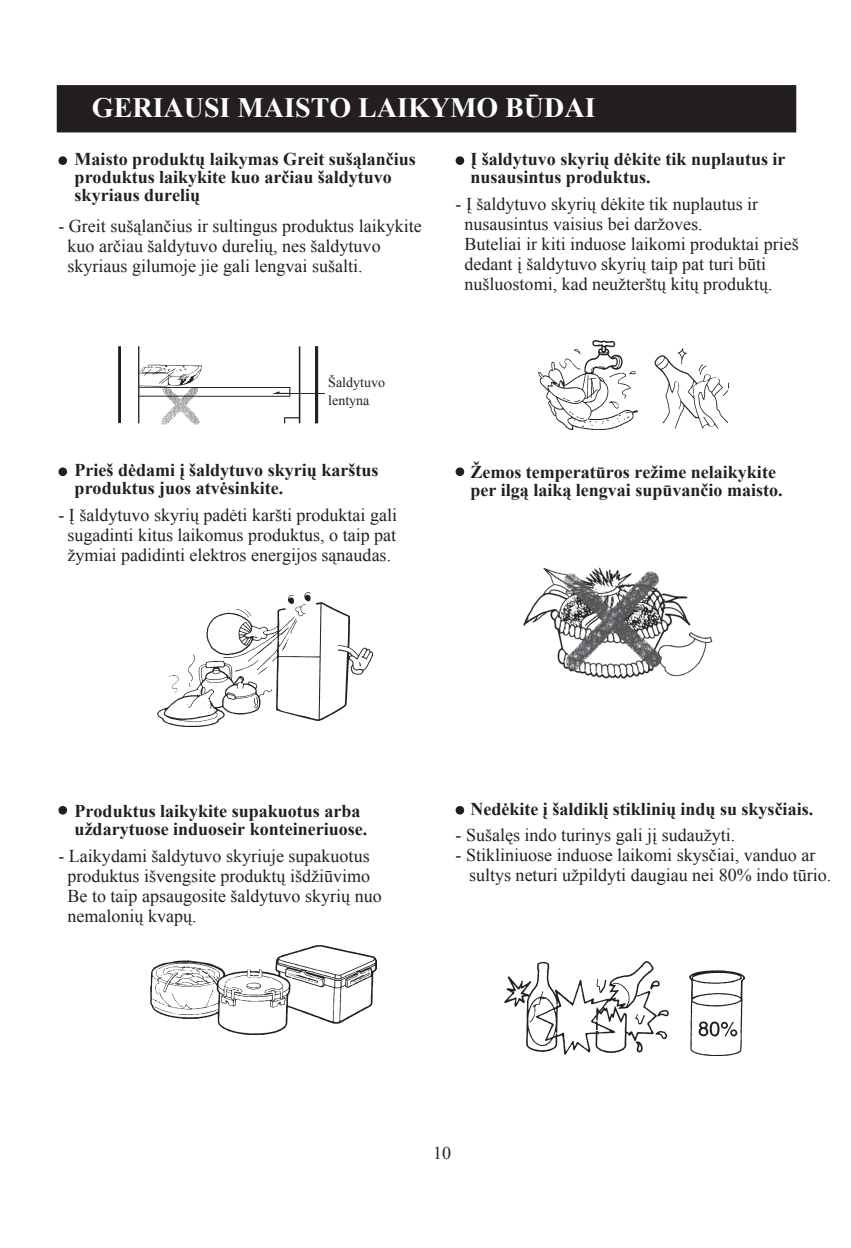
<style>
.page{position:relative;width:851px;height:1248px;background:#fff}
.page>*{position:absolute;margin:0;border:0;box-sizing:border-box;transform-origin:0 0}
.t1{font:700 28px "Times New Roman";color:#fff}
.t2{font:18px/20px "Times New Roman";color:#231f20}
.t3{font:700 18px/18px "Times New Roman";color:#231f20}
.t4{font:14px/18px "Times New Roman";color:#231f20}
</style>
<div class="page">
<div style="left:57px;top:85px;width:739px;height:47px;background:#231f20"></div>
<img style="left:118px;top:346px;width:206px;height:78px">
<img style="left:538px;top:340px;width:190px;height:89px">
<img style="left:157px;top:592px;width:215px;height:134px">
<img style="left:523px;top:567px;width:190px;height:112px">
<img style="left:150px;top:945px;width:226px;height:89px">
<img style="left:505px;top:961px;width:239px;height:94px">
<svg style="left:58px;top:156px;width:9px;height:9px"></svg>
<svg style="left:455px;top:156px;width:9px;height:9px"></svg>
<svg style="left:58px;top:467px;width:9px;height:9px"></svg>
<svg style="left:455px;top:467px;width:9px;height:9px"></svg>
<svg style="left:58px;top:806px;width:9px;height:8px"></svg>
<svg style="left:455px;top:806px;width:9px;height:8px"></svg>
<h1 class="t1" style="left:92px;top:88px;width:505px">GERIAUSI MAISTO LAIKYMO BŪDAI</h1>
<p class="t3" style="left:470px;top:150px;width:317px">Į šaldytuvo skyrių dėkite tik nuplautus ir nusausintus produktus.</p>
<p class="t2" style="left:464px;top:194px;width:336px;text-indent:-9px">- Į šaldytuvo skyrių dėkite tik nuplautus ir nusausintus vaisius bei daržoves.<br>Buteliai ir kiti induose laikomi produktai prieš dedant į šaldytuvo skyrių taip pat turi būti nušluostomi, kad neužterštų kitų produktų.</p>
<p class="t3" style="left:75px;top:150px;width:343px">Maisto produktų laikymas Greit sušąlančius produktus laikykite kuo arčiau šaldytuvo skyriaus durelių</p>
<p class="t2" style="left:67px;top:216px;width:355px;text-indent:-9px">- Greit sušąlančius ir sultingus produktus laikykite kuo arčiau šaldytuvo durelių, nes šaldytuvo skyriaus gilumoje jie gali lengvai sušalti.</p>
<p class="t4" style="left:328px;top:373px;width:58px">Šaldytuvo lentyna</p>
<p class="t3" style="left:75px;top:461px;width:305px">Prieš dėdami į šaldytuvo skyrių karštus produktus juos atvėsinkite.</p>
<p class="t2" style="left:58px;top:505px;width:340px;text-align:center">- Į šaldytuvo skyrių padėti karšti produktai gali sugadinti kitus laikomus produktus, o taip pat žymiai padidinti elektros energijos sąnaudas.</p>
<p class="t3" style="left:470px;top:463px;width:314px">Žemos temperatūros režime nelaikykite per ilgą laiką lengvai supūvančio maisto.</p>
<p class="t3" style="left:75px;top:802px;width:294px">Produktus laikykite supakuotus arba uždarytuose induoseir konteineriuose.</p>
<p class="t2" style="left:67px;top:845px;width:315px;text-indent:-9px">- Laikydami šaldytuvo skyriuje supakuotus produktus išvengsite produktų išdžiūvimo Be to taip apsaugosite šaldytuvo skyrių nuo nemalonių kvapų.</p>
<p class="t3" style="left:470px;top:800px;width:344px">Nedėkite į šaldiklį stiklinių indų su skysčiais.</p>
<p class="t2" style="left:455px;top:824px;width:281px">- Sušalęs indo turinys gali jį sudaužyti.</p>
<p class="t2" style="left:469px;top:844px;width:363px;text-indent:-14px">- Stikliniuose induose laikomi skysčiai, vanduo ar sultys neturi užpildyti daugiau nei 80% indo tūrio.</p>
<p class="t2" style="left:433px;top:1142px;width:19px">10</p>
</div>
